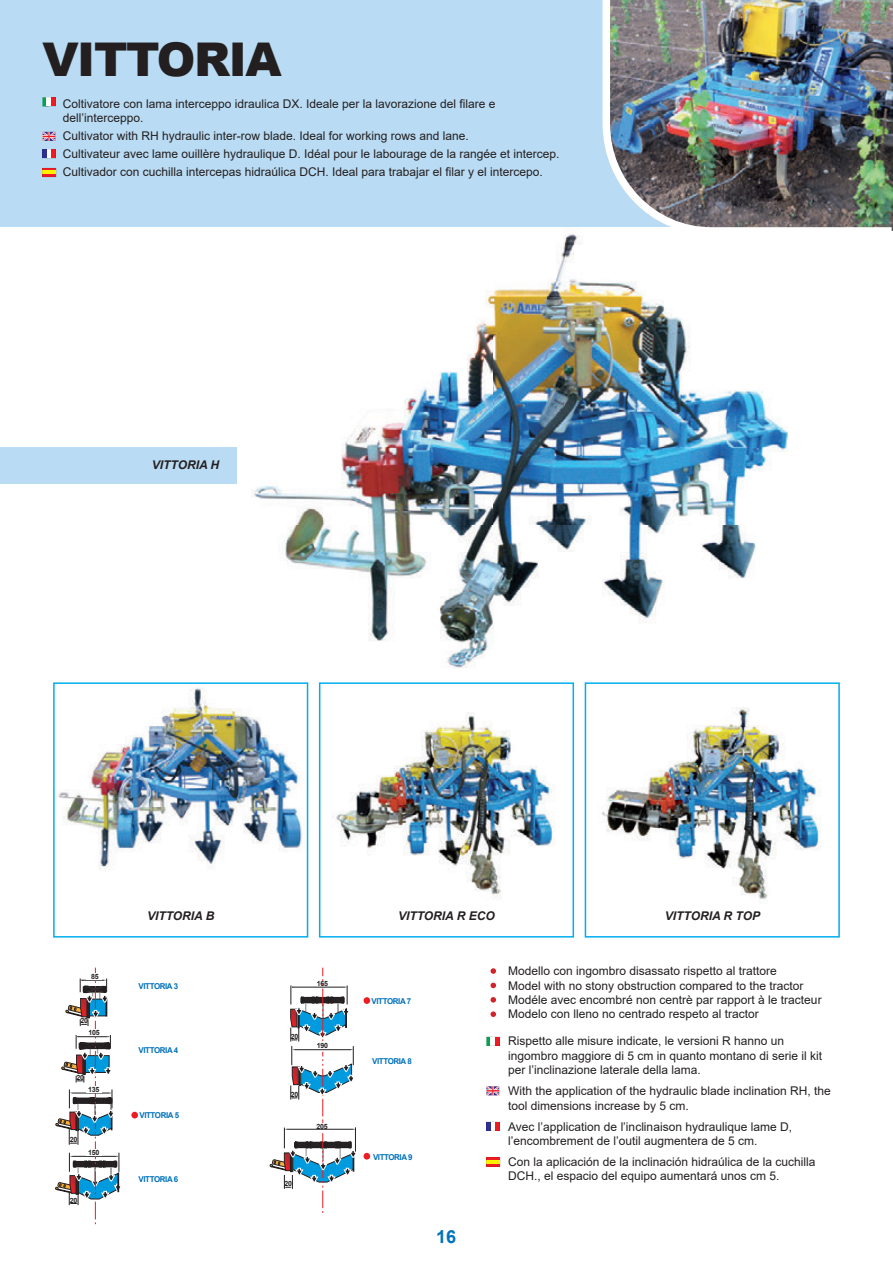
<style>
.page{position:relative;width:893px;height:1263px;background:#fff}
.page>*{position:absolute;margin:0;border:0;box-sizing:border-box;transform-origin:0 0}
.t1{font:900 46.5px "Arial";letter-spacing:-.03em;color:#231f20}
.t2{font:700 18px "Arial";color:#0072bc}
.t3{font:12px "Arial";color:#231f20}
.Nome_prodotto_dx{font:italic 700 12px "Arial";color:#231f20}
.t4{font:700 8.1px "Arial";letter-spacing:-.05em;color:#0072bc}
.t5{font:700 7.2px "Arial";letter-spacing:-.03em;color:#231f20}
</style>
<div class="page">
<div style="left:0;top:0;width:893px;height:227px;background:#b9dbf3"></div>
<img style="left:236px;top:233px;width:552px;height:435px">
<svg style="left:43px;top:97px;width:12px;height:9px"></svg>
<svg style="left:43px;top:132px;width:12px;height:9px"></svg>
<svg style="left:43px;top:149px;width:13px;height:9px"></svg>
<svg style="left:43px;top:168px;width:13px;height:9px"></svg>
<div style="left:0;top:447px;width:236px;height:37px;background:#b9dbf3"></div>
<img style="left:58px;top:688px;width:244px;height:182px">
<div style="left:53px;top:682px;width:255px;height:255px;border:2px solid #00aeef"></div>
<img style="left:331px;top:712px;width:224px;height:187px">
<div style="left:319px;top:682px;width:255px;height:255px;border:2px solid #00aeef"></div>
<img style="left:601px;top:708px;width:220px;height:192px">
<div style="left:585px;top:682px;width:255px;height:255px;border:2px solid #00aeef"></div>
<svg style="left:55px;top:968px;width:66px;height:256px"></svg>
<div style="left:87px;top:1149px;width:15px;height:7px;background:#fff"></div>
<div style="left:87px;top:1086px;width:15px;height:7px;background:#fff"></div>
<div style="left:87px;top:1030px;width:15px;height:6px;background:#fff"></div>
<div style="left:87px;top:973px;width:15px;height:7px;background:#fff"></div>
<div style="left:131px;top:1112px;width:7px;height:6px;background:#ee1d23;border-radius:50%"></div>
<div style="left:364px;top:997px;width:6px;height:7px;background:#ee1d23;border-radius:50%"></div>
<svg style="left:364px;top:1153px;width:6px;height:6px"></svg>
<svg style="left:269px;top:968px;width:87px;height:245px"></svg>
<svg style="left:486px;top:1037px;width:13px;height:9px"></svg>
<svg style="left:486px;top:1086px;width:13px;height:9px"></svg>
<svg style="left:486px;top:1122px;width:14px;height:9px"></svg>
<svg style="left:486px;top:1157px;width:14px;height:9px"></svg>
<svg style="left:490px;top:968px;width:6px;height:6px"></svg>
<svg style="left:490px;top:983px;width:6px;height:5px"></svg>
<svg style="left:490px;top:997px;width:6px;height:5px"></svg>
<svg style="left:490px;top:1011px;width:6px;height:6px"></svg>
<img style="left:599px;top:0;width:294px;height:238px">
<p class="t1" style="left:43px;top:26px;width:241px">VITTORIA</p>
<p class="t3" style="left:63px;top:95px;width:434px">Coltivatore con lama interceppo idraulica DX. Ideale per la lavorazione del filare e</p>
<p class="t3" style="left:63px;top:110px;width:82px">dell’interceppo.</p>
<p class="t3" style="left:63px;top:128px;width:408px">Cultivator with RH hydraulic inter-row blade. Ideal for working rows and lane.</p>
<p class="t3" style="left:63px;top:146px;width:498px">Cultivateur avec lame ouillère hydraulique D. Idéal pour le labourage de la rangée et intercep.</p>
<p class="t3" style="left:63px;top:164px;width:482px">Cultivador con cuchilla intercepas hidraúlica DCH. Ideal para trabajar el filar y el intercepo.</p>
<p class="Nome_prodotto_dx" style="left:152px;top:457px;width:69px">VITTORIA H</p>
<p class="t5" style="left:91px;top:971px;width:9px">85</p>
<p class="t5" style="left:81px;top:1016px;width:9px">20</p>
<p class="t5" style="left:88px;top:1027px;width:13px">105</p>
<p class="t5" style="left:76px;top:1072px;width:9px">20</p>
<p class="t5" style="left:88px;top:1084px;width:13px">135</p>
<p class="t5" style="left:70px;top:1135px;width:9px">20</p>
<p class="t5" style="left:88px;top:1147px;width:13px">150</p>
<p class="t5" style="left:70px;top:1195px;width:9px">20</p>
<p class="Nome_prodotto_dx" style="left:147px;top:908px;width:69px">VITTORIA B</p>
<p class="Nome_prodotto_dx" style="left:398px;top:908px;width:98px">VITTORIA R ECO</p>
<p class="Nome_prodotto_dx" style="left:665px;top:908px;width:97px">VITTORIA R TOP</p>
<p class="t4" style="left:139px;top:980px;width:41px">VITTORIA 3</p>
<p class="t4" style="left:139px;top:1045px;width:41px">VITTORIA 4</p>
<p class="t4" style="left:139px;top:1110px;width:41px">VITTORIA 5</p>
<p class="t4" style="left:139px;top:1173px;width:41px">VITTORIA 6</p>
<p class="t5" style="left:317px;top:979px;width:13px">165</p>
<p class="t5" style="left:291px;top:1031px;width:9px">20</p>
<p class="t5" style="left:291px;top:1089px;width:9px">20</p>
<p class="t5" style="left:317px;top:1040px;width:13px">190</p>
<p class="t5" style="left:317px;top:1121px;width:13px">205</p>
<p class="t5" style="left:285px;top:1179px;width:9px">20</p>
<p class="t4" style="left:372px;top:995px;width:41px">VITTORIA 7</p>
<p class="t4" style="left:372px;top:1055px;width:41px">VITTORIA 8</p>
<p class="t4" style="left:373px;top:1151px;width:41px">VITTORIA 9</p>
<p class="t3" style="left:508px;top:963px;width:270px">Modello con ingombro disassato rispetto al trattore</p>
<p class="t3" style="left:508px;top:977px;width:297px">Model with no stony obstruction compared to the tractor</p>
<p class="t3" style="left:508px;top:991px;width:315px">Modéle avec encombré non centrè par rapport à le tracteur</p>
<p class="t3" style="left:508px;top:1006px;width:252px">Modelo con lleno no centrado respeto al tractor</p>
<p class="t3" style="left:508px;top:1033px;width:278px">Rispetto alle misure indicate, le versioni R hanno un</p>
<p class="t3" style="left:508px;top:1047px;width:316px">ingombro maggiore di 5 cm in quanto montano di serie il kit</p>
<p class="t3" style="left:508px;top:1062px;width:194px">per l’inclinazione laterale della lama.</p>
<p class="t3" style="left:508px;top:1083px;width:324px">With the application of the hydraulic blade inclination RH, the</p>
<p class="t3" style="left:508px;top:1097px;width:182px">tool dimensions increase by 5 cm.</p>
<p class="t3" style="left:508px;top:1118px;width:285px">Avec l’application de l’inclinaison hydraulique lame D,</p>
<p class="t3" style="left:508px;top:1132px;width:251px">l’encombrement de l’outil augmentera de 5 cm.</p>
<p class="t3" style="left:508px;top:1153px;width:309px">Con la aplicación de la inclinación hidraúlica de la cuchilla</p>
<p class="t3" style="left:508px;top:1168px;width:273px">DCH., el espacio del equipo aumentará unos cm 5.</p>
<h2 class="t2" style="left:436px;top:1224px;width:22px">16</h2>
</div>
